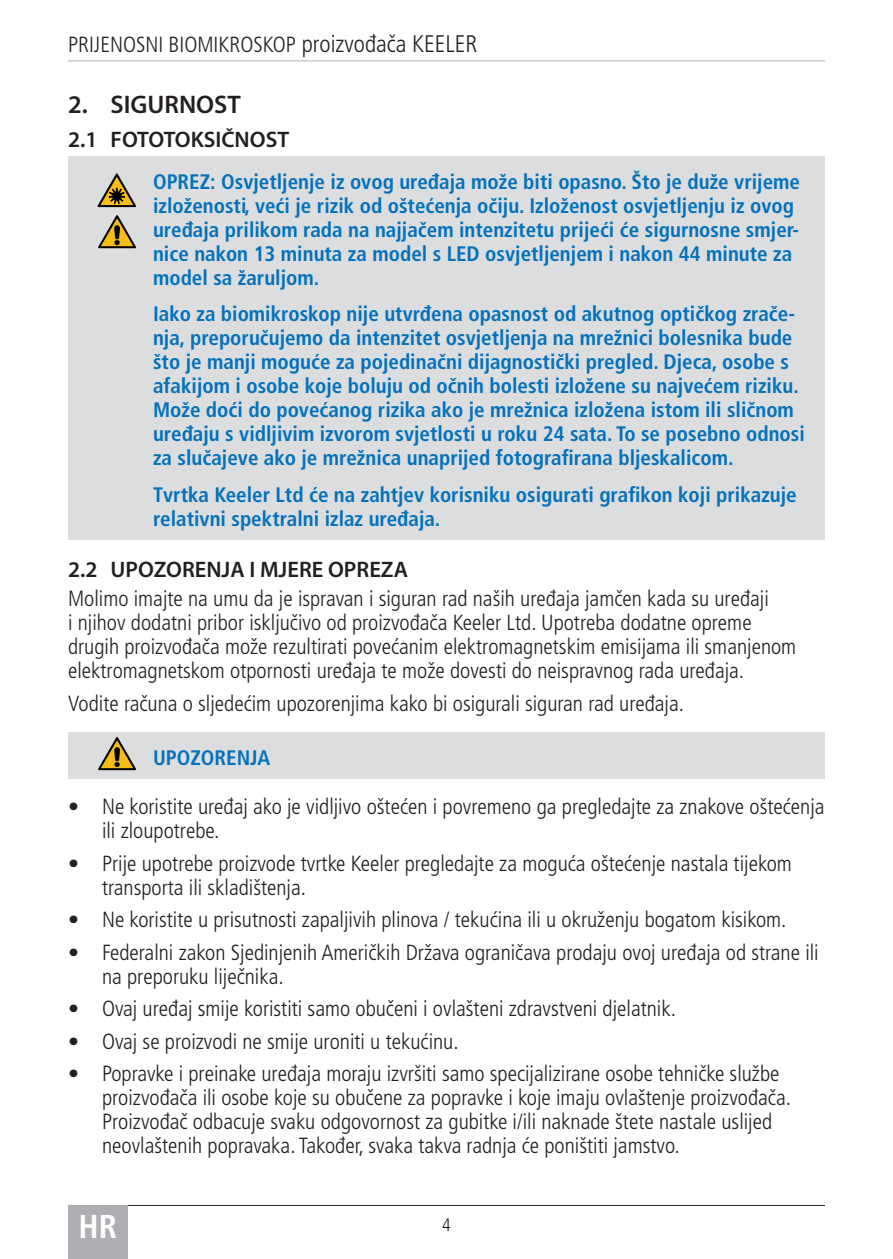
<style>
.page{position:relative;width:893px;height:1259px;background:#fff}
.page>*{position:absolute;margin:0;border:0;box-sizing:border-box;transform-origin:0 0}
.t1{font:700 condensed 33px "Frutiger LT Pro";color:#fff}
.t2{font:600 25.5px "Myriad Pro";color:#231f20}
.t3{font:600 22.5px "Myriad Pro";color:#231f20}
.Body_text{font:300 condensed 21.9px/24px "Frutiger LT Pro";color:#231f20}
.Caution_Cont{font:700 condensed 21px/24px "Frutiger LT Pro";color:#0372bb}
.Caution{font:700 condensed 21px/24px "Frutiger LT Pro";color:#0372bb}
.Caution_Single{font:700 condensed 21px "Frutiger LT Pro";color:#0372bb}
.t4{font:300 condensed 18px "Frutiger LT Pro";color:#231f20}
.s1{font-size:24px}
</style>
<div class="page">
<hr style="left:68px;top:1205px;width:757px;height:1px;background:#231f20">
<div style="left:68px;top:1205px;width:60px;height:54px;background:#aeafb3"></div>
<hr style="left:68px;top:60px;width:757px;height:1px;background:#aeafb3">
<div style="left:68px;top:156px;width:757px;height:142px;background:#dcdddf"></div>
<div style="left:68px;top:280px;width:757px;height:199px;background:#dcdddf"></div>
<div style="left:68px;top:461px;width:757px;height:79px;background:#dcdddf"></div>
<div style="left:68px;top:732px;width:757px;height:46px;background:#dcdddf"></div>
<svg style="left:98px;top:173px;width:38px;height:34px"></svg>
<svg style="left:98px;top:215px;width:38px;height:33px"></svg>
<svg style="left:98px;top:737px;width:38px;height:33px"></svg>
<p class="Body_text" style="left:68px;top:33px;width:411px">PRIJENOSNI BIOMIKROSKOP <span class="s1">proizvođača KEELER</span></p>
<p class="t2" style="left:68px;top:88px;width:174px">2. SIGURNOST</p>
<p class="t3" style="left:68px;top:125px;width:223px">2.1 FOTOTOKSIČNOST</p>
<p class="Caution" style="left:153px;top:169px;width:648px">OPREZ: Osvjetljenje iz ovog uređaja može biti opasno. Što je duže vrijeme izloženosti, veći je rizik od oštećenja očiju. Izloženost osvjetljenju iz ovog uređaja prilikom rada na najjačem intenzitetu prijeći će sigurnosne smjer&shy;nice nakon 13 minuta za model s LED osvjetljenjem i nakon 44 minute za model sa žaruljom.</p>
<p class="Caution_Cont" style="left:153px;top:302px;width:653px">Iako za biomikroskop nije utvrđena opasnost od akutnog optičkog zrače&shy;nja, preporučujemo da intenzitet osvjetljenja na mrežnici bolesnika bude što je manji moguće za pojedinačni dijagnostički pregled. Djeca, osobe s afakijom i osobe koje boluju od očnih bolesti izložene su najvećem riziku.<br>Može doći do povećanog rizika ako je mrežnica izložena istom ili sličnom uređaju s vidljivim izvorom svjetlosti u roku 24 sata. To se posebno odnosi za slučajeve ako je mrežnica unaprijed fotografirana bljeskalicom.</p>
<p class="Caution_Cont" style="left:153px;top:483px;width:645px">Tvrtka Keeler Ltd će na zahtjev korisniku osigurati grafikon koji prikazuje relativni spektralni izlaz uređaja.</p>
<p class="t3" style="left:68px;top:555px;width:342px">2.2 UPOZORENJA I MJERE OPREZA</p>
<p class="Body_text" style="left:68px;top:587px;width:730px">Molimo imajte na umu da je ispravan i siguran rad naših uređaja jamčen kada su uređaji<br>i njihov dodatni pribor isključivo od proizvođača Keeler Ltd. Upotreba dodatne opreme drugih proizvođača može rezultirati povećanim elektromagnetskim emisijama ili smanjenom elektromagnetskom otpornosti uređaja te može dovesti do neispravnog rada uređaja.</p>
<p class="Body_text" style="left:68px;top:691px;width:617px">Vodite računa o sljedećim upozorenjima kako bi osigurali siguran rad uređaja.</p>
<p class="Caution_Single" style="left:153px;top:745px;width:119px">UPOZORENJA</p>
<p class="Body_text" style="left:102px;top:795px;width:724px;text-indent:-34px">• Ne koristite uređaj ako je vidljivo oštećen i povremeno ga pregledajte za znakove oštećenja ili zloupotrebe.</p>
<p class="Body_text" style="left:102px;top:851px;width:691px;text-indent:-34px">• Prije upotrebe proizvode tvrtke Keeler pregledajte za moguća oštećenje nastala tijekom transporta ili skladištenja.</p>
<p class="Body_text" style="left:68px;top:908px;width:720px">• Ne koristite u prisutnosti zapaljivih plinova / tekućina ili u okruženju bogatom kisikom.</p>
<p class="Body_text" style="left:102px;top:940px;width:718px;text-indent:-34px">• Federalni zakon Sjedinjenih Američkih Država ograničava prodaju ovoj uređaja od strane ili na preporuku liječnika.</p>
<p class="Body_text" style="left:68px;top:997px;width:609px">• Ovaj uređaj smije koristiti samo obučeni i ovlašteni zdravstveni djelatnik.</p>
<p class="Body_text" style="left:68px;top:1029px;width:392px">• Ovaj se proizvodi ne smije uroniti u tekućinu.</p>
<p class="Body_text" style="left:102px;top:1062px;width:690px;text-indent:-34px">• Popravke i preinake uređaja moraju izvršiti samo specijalizirane osobe tehničke službe proizvođača ili osobe koje su obučene za popravke i koje imaju ovlaštenje proizvođača.<br>Proizvođač odbacuje svaku odgovornost za gubitke i/ili naknade štete nastale uslijed neovlaštenih popravaka. Također, svaka takva radnja će poništiti jamstvo.</p>
<h1 class="t1" style="left:79px;top:1207px;width:40px">HR</h1>
<p class="t4" style="left:442px;top:1214px;width:10px">4</p>
</div>
